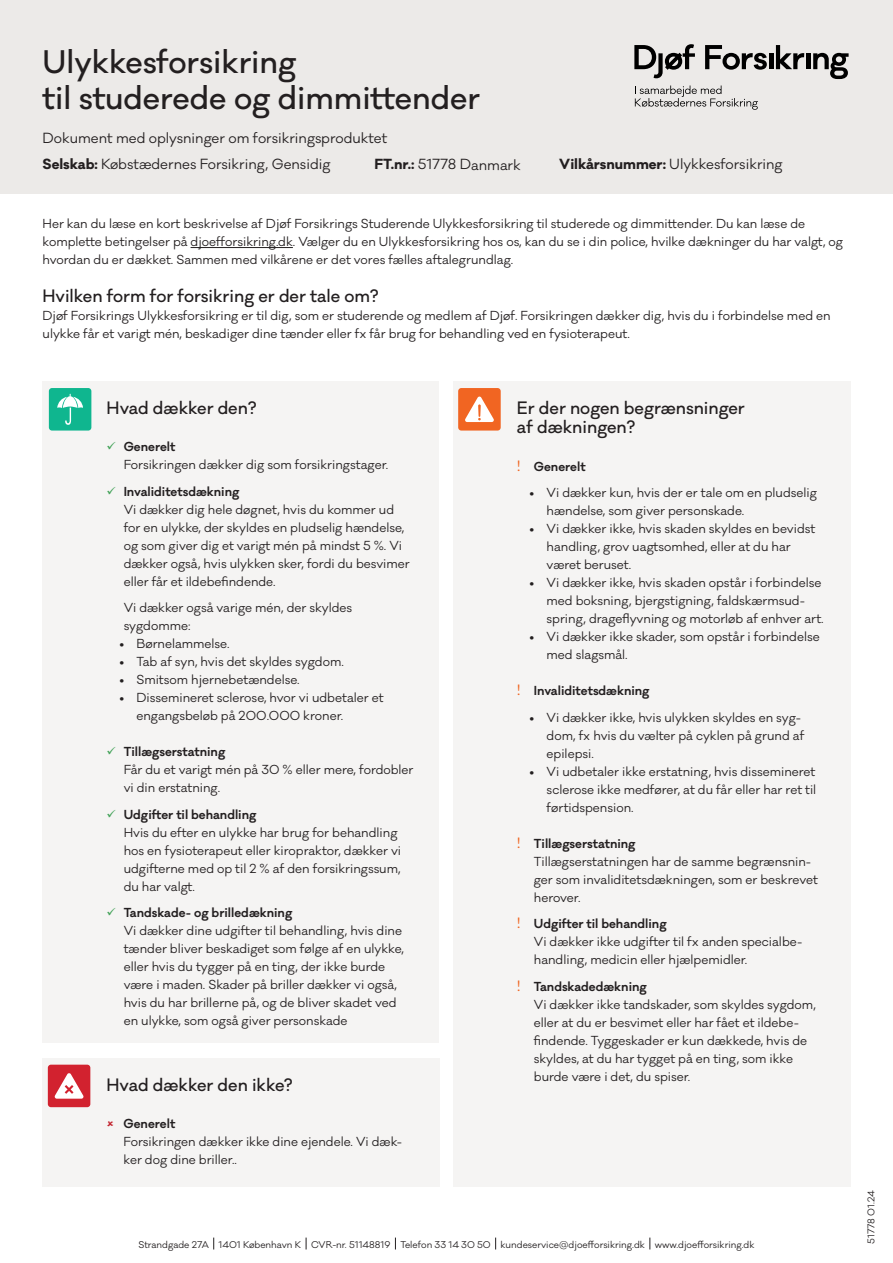
<style>
.page{position:relative;width:893px;height:1263px;background:#fff}
.page>*{position:absolute;margin:0;border:0;box-sizing:border-box;transform-origin:0 0}
.t1{font:500 30px/36px "Galano Classic";color:#231f20}
.Mellemrubrik{font:500 16.5px "Galano Classic";color:#231f20}
.t2{font:13.5px "Galano Classic";color:#231f20}
.Brødtekst{font:12px/18px "Galano Classic";color:#231f20}
.Brødtekst_indryk{font:12px/18px "Galano Classic";color:#231f20}
.t3{font:600 12px "Galano Classic";color:#231f20}
.t4{font:9px "Galano Classic";color:#231f20}
.s1{font-weight:700}
.s2{font-weight:600}
.s3{font-family:"Brandon Text";font-weight:400;font-size:15px;color:#ef6622}
.s4{font-family:"Brandon Text";font-size:15px;color:#ef6622}
</style>
<div class="page">
<div style="left:0;top:0;width:893px;height:193px;background:#eceae8"></div>
<svg style="left:213px;top:1237px;width:1px;height:12px"></svg>
<svg style="left:306px;top:1237px;width:1px;height:12px"></svg>
<svg style="left:395px;top:1237px;width:1px;height:12px"></svg>
<svg style="left:495px;top:1237px;width:1px;height:12px"></svg>
<svg style="left:649px;top:1237px;width:1px;height:12px"></svg>
<svg style="left:634px;top:44px;width:61px;height:34px"></svg>
<svg style="left:705px;top:45px;width:62px;height:25px"></svg>
<hr style="left:769px;top:53px;width:4px;height:16px;background:#000">
<hr style="left:806px;top:53px;width:4px;height:16px;background:#000">
<svg style="left:813px;top:53px;width:36px;height:26px"></svg>
<svg style="left:776px;top:45px;width:28px;height:24px"></svg>
<svg style="left:635px;top:86px;width:123px;height:24px"></svg>
<div style="left:43px;top:382px;width:396px;height:661px;background:#f5f4f3"></div>
<hr style="left:191px;top:247px;width:102px;height:1px;background:#231f20">
<div style="left:43px;top:1058px;width:397px;height:129px;background:#f5f4f3"></div>
<div style="left:49px;top:388px;width:42px;height:43px;background:#0fb68f;border-radius:3px"></div>
<svg style="left:57px;top:394px;width:26px;height:31px"></svg>
<div style="left:48px;top:1065px;width:42px;height:42px;background:#d2222f;border-radius:3px"></div>
<svg style="left:54px;top:1073px;width:30px;height:26px"></svg>
<div style="left:453px;top:382px;width:397px;height:805px;background:#f5f4f3"></div>
<div style="left:458px;top:388px;width:43px;height:43px;background:#f16522;border-radius:3px"></div>
<svg style="left:465px;top:396px;width:29px;height:26px"></svg>
<h1 class="t1" style="left:43px;top:44px;width:439px">Ulykkesforsikring<br>til studerede og dimmittender</h1>
<p class="t2" style="left:43px;top:129px;width:346px">Dokument med oplysninger om forsikringsproduktet</p>
<p class="t2" style="left:43px;top:155px;width:289px"><span class="s1">Selskab:</span> Købstædernes Forsikring, Gensidig</p>
<p class="t2" style="left:375px;top:156px;width:148px"><span class="s1">FT.nr.:</span> 51778 Danmark</p>
<p class="t2" style="left:559px;top:155px;width:225px"><span class="s1">Vilkårsnummer:</span> Ulykkesforsikring</p>
<p class="Brødtekst" style="left:43px;top:215px;width:802px">Her kan du læse en kort beskrivelse af Djøf Forsikrings Studerende Ulykkesforsikring til studerede og dimmittender. Du kan læse de komplette betingelser på djoefforsikring.dk. Vælger du en Ulykkesforsikring hos os, kan du se i din police, hvilke dækninger du har valgt, og hvordan du er dækket. Sammen med vilkårene er det vores fælles aftalegrundlag.</p>
<p class="Mellemrubrik" style="left:43px;top:285px;width:338px">Hvilken form for forsikring er der tale om?</p>
<p class="Brødtekst" style="left:43px;top:307px;width:790px">Djøf Forsikrings Ulykkesforsikring er til dig, som er studerende og medlem af Djøf. Forsikringen dækker dig, hvis du i forbindelse med en ulykke får et varigt mén, beskadiger dine tænder eller fx får brug for behandling ved en fysioterapeut.</p>
<p class="Mellemrubrik" style="left:107px;top:397px;width:151px">Hvad dækker den?</p>
<p class="Brødtekst" style="left:124px;top:438px;width:266px"><span class="s2">Generelt<br></span>Forsikringen dækker dig som forsikringstager.</p>
<p class="Brødtekst" style="left:124px;top:483px;width:288px"><span class="s2">Invaliditetsdækning<br></span>Vi dækker dig hele døgnet, hvis du kommer ud for en ulykke, der skyldes en pludselig hændelse, og som giver dig et varigt mén på mindst 5 %. Vi dækker også, hvis ulykken sker, fordi du besvimer eller får et ildebefindende.</p>
<p class="Brødtekst_indryk" style="left:124px;top:599px;width:230px">Vi dækker også varige mén, der skyldes sygdomme:</p>
<p class="Brødtekst" style="left:119px;top:635px;width:112px">• Børnelammelse.</p>
<p class="Brødtekst" style="left:119px;top:653px;width:226px">• Tab af syn, hvis det skyldes sygdom.</p>
<p class="Brødtekst" style="left:119px;top:671px;width:182px">• Smitsom hjernebetændelse.</p>
<p class="Brødtekst" style="left:136px;top:689px;width:249px;text-indent:-17px">• Dissemineret sclerose, hvor vi udbetaler et engangsbeløb på 200.000 kroner.</p>
<p class="Brødtekst" style="left:124px;top:743px;width:291px"><span class="s2">Tillægserstatning<br></span>Får du et varigt mén på 30 % eller mere, fordobler vi din erstatning.</p>
<p class="Brødtekst" style="left:124px;top:806px;width:279px"><span class="s2">Udgifter til behandling<br></span>Hvis du efter en ulykke har brug for behandling hos en fysioterapeut eller kiropraktor, dækker vi udgifterne med op til 2 % af den forsikringssum, du har valgt.</p>
<p class="Brødtekst" style="left:124px;top:904px;width:282px"><span class="s2">Tandskade- og brilledækning<br></span>Vi dækker dine udgifter til behandling, hvis dine tænder bliver beskadiget som følge af en ulykke, eller hvis du tygger på en ting, der ikke burde være i maden. Skader på briller dækker vi også, hvis du har brillerne på, og de bliver skadet ved en ulykke, som også giver personskade</p>
<p class="Mellemrubrik" style="left:107px;top:1073px;width:188px">Hvad dækker den ikke?</p>
<p class="Brødtekst" style="left:124px;top:1115px;width:280px"><span class="s2">Generelt<br></span>Forsikringen dækker ikke dine ejendele. Vi dæk&shy;ker dog dine briller..</p>
<p class="Mellemrubrik" style="left:517px;top:397px;width:230px">Er der nogen begrænsninger</p>
<p class="Mellemrubrik" style="left:517px;top:416px;width:120px">af dækningen?</p>
<p class="t3" style="left:517px;top:458px;width:70px"><span class="s3">!</span> Generelt</p>
<p class="Brødtekst" style="left:547px;top:484px;width:272px;text-indent:-17px">• Vi dækker kun, hvis der er tale om en pludselig hændelse, som giver personskade.</p>
<p class="Brødtekst" style="left:547px;top:520px;width:270px;text-indent:-17px">• Vi dækker ikke, hvis skaden skyldes en bevidst handling, grov uagtsomhed, eller at du har været beruset.</p>
<p class="Brødtekst" style="left:547px;top:574px;width:279px;text-indent:-17px">• Vi dækker ikke, hvis skaden opstår i forbindelse med boksning, bjergstigning, faldskærmsud&shy;spring, drageflyvning og motorløb af enhver art.</p>
<p class="Brødtekst" style="left:547px;top:628px;width:275px;text-indent:-17px">• Vi dækker ikke skader, som opstår i forbindelse med slagsmål.</p>
<p class="t3" style="left:517px;top:683px;width:134px"><span class="s3">!</span> Invaliditetsdækning</p>
<p class="Brødtekst" style="left:547px;top:709px;width:259px;text-indent:-17px">• Vi dækker ikke, hvis ulykken skyldes en syg&shy;dom, fx hvis du vælter på cyklen på grund af epilepsi.</p>
<p class="Brødtekst" style="left:547px;top:763px;width:271px;text-align:justify;text-indent:-17px">• Vi udbetaler ikke erstatning, hvis dissemineret sclerose ikke medfører, at du får eller har ret til førtidspension.</p>
<p class="Brødtekst" style="left:534px;top:835px;width:286px;text-indent:-17px"><span class="s4">!</span> <span class="s2">Tillægserstatning<br></span>Tillægserstatningen har de samme begrænsnin&shy;ger som invaliditetsdækningen, som er beskrevet herover.</p>
<p class="Brødtekst" style="left:534px;top:915px;width:270px;text-indent:-17px"><span class="s4">!</span> <span class="s2">Udgifter til behandling<br></span>Vi dækker ikke udgifter til fx anden specialbe&shy;handling, medicin eller hjælpemidler.</p>
<p class="Brødtekst" style="left:534px;top:978px;width:284px;text-indent:-17px"><span class="s4">!</span> <span class="s2">Tandskadedækning<br></span>Vi dækker ikke tandskader, som skyldes sygdom, eller at du er besvimet eller har fået et ildebe&shy;findende. Tyggeskader er kun dækkede, hvis de skyldes, at du har tygget på en ting, som ikke burde være i det, du spiser.</p>
<p class="t4" style="left:138px;top:1239px;width:618px">Strandgade 27A 1401 København K CVR-nr. 51148819 Telefon 33 14 30 50 kundeservice@djoefforsikring.dk www.djoefforsikring.dk</p>
<p class="t4" style="left:865px;top:1244px;width:55px;rotate:-90deg">51778 01.24</p>
</div>
